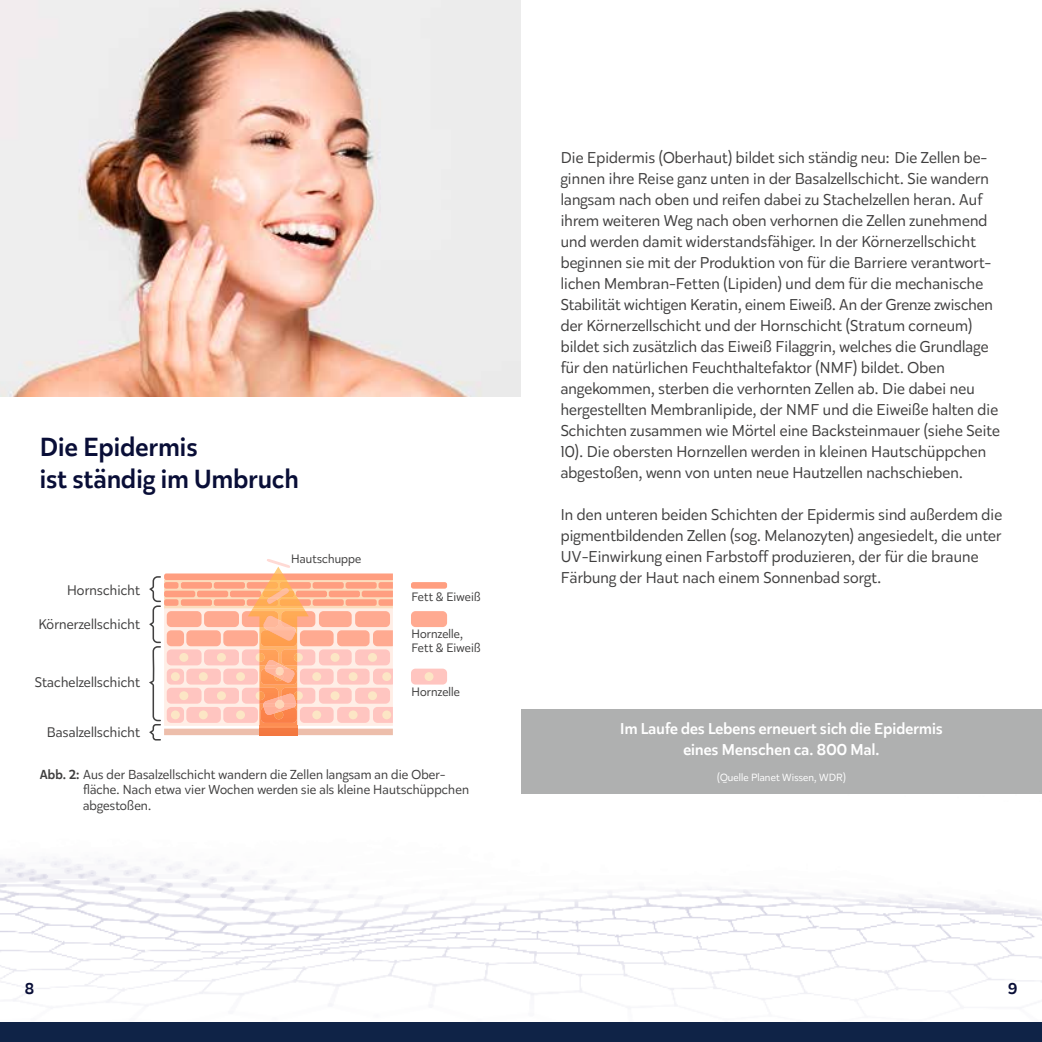
<style>
.page{position:relative;width:1042px;height:1042px;background:#fff}
.page>*{position:absolute;margin:0;border:0;box-sizing:border-box;transform-origin:0 0}
.t1{font:500 26.25px/31.5px "Karu";letter-spacing:.01em;color:#090e37}
.t2{font:15.75px/21px "Karu";letter-spacing:.01em;color:#403f3f}
.t3{font:500 15.75px/21px "Karu";letter-spacing:.01em;color:#fff;text-align:center}
.t4{font:500 15.75px "Karu";color:#090e37}
.t5{font:14px "Karu";letter-spacing:.01em;color:#403f3f}
.t6{font:13.12px/15.8px "Karu";letter-spacing:.01em;color:#403f3f}
.t7{font:12.25px/14px "Karu";letter-spacing:.01em;color:#403f3f}
.t8{font:10.5px "Karu";letter-spacing:.01em;color:#fff}
.s1{font-weight:500}
</style>
<div class="page">
<img style="left:0;top:859px;width:1042px;height:145px">
<img style="left:0;top:0;width:521px;height:397px">
<div style="left:411px;top:582px;width:36px;height:7px;background:#ff9e80;border-radius:2px"></div>
<div style="left:411px;top:611px;width:36px;height:16px;background:#ffaa91;border-radius:4px"></div>
<div style="left:411px;top:668px;width:36px;height:16px;background:#ffc5c0;border-radius:4px"></div>
<div style="left:424px;top:672px;width:9px;height:9px;background:#fce6c5;border-radius:50%"></div>
<svg style="left:149px;top:559px;width:244px;height:181px"></svg>
<div style="left:521px;top:709px;width:521px;height:85px;background:#afb0b0"></div>
<div style="left:0;top:1022px;width:1042px;height:20px;background:#0f2347"></div>
<h1 class="t1" style="left:40px;top:431px;width:260px">Die Epidermis<br>ist ständig im Umbruch</h1>
<p class="t5" style="left:67px;top:580px;width:75px">Hornschicht</p>
<p class="t5" style="left:38px;top:615px;width:103px">Körnerzellschicht</p>
<p class="t5" style="left:35px;top:672px;width:107px">Stachelzellschicht</p>
<p class="t5" style="left:47px;top:722px;width:95px">Basalzellschicht</p>
<p class="t7" style="left:291px;top:551px;width:72px">Hautschuppe</p>
<p class="t7" style="left:411px;top:589px;width:71px">Fett &amp; Eiweiß</p>
<p class="t7" style="left:411px;top:627px;width:71px">Hornzelle,<br>Fett &amp; Eiweiß</p>
<p class="t7" style="left:411px;top:685px;width:50px">Hornzelle</p>
<p class="t6" style="left:83px;top:766px;width:387px;text-indent:-43px"><span class="s1">Abb. 2:</span> Aus der Basalzellschicht wandern die Zellen langsam an die Ober&shy;fläche. Nach etwa vier Wochen werden sie als kleine Hautschüppchen abgestoßen.</p>
<p class="t2" style="left:561px;top:147px;width:441px">Die Epidermis (Oberhaut) bildet sich ständig neu: Die Zellen be&shy;ginnen ihre Reise ganz unten in der Basalzellschicht. Sie wandern langsam nach oben und reifen dabei zu Stachelzellen heran. Auf ihrem weiteren Weg nach oben verhornen die Zellen zunehmend und werden damit widerstandsfähiger. In der Körnerzellschicht beginnen sie mit der Produktion von für die Barriere verantwort&shy;lichen Membran-Fetten (Lipiden) und dem für die mechanische Stabilität wichtigen Keratin, einem Eiweiß. An der Grenze zwischen der Körnerzellschicht und der Hornschicht (Stratum corneum) bildet sich zusätzlich das Eiweiß Filaggrin, welches die Grundlage für den natürlichen Feuchthaltefaktor (NMF) bildet. Oben angekommen, sterben die verhornten Zellen ab. Die dabei neu hergestellten Membranlipide, der NMF und die Eiweiße halten die Schichten zusammen wie Mörtel eine Backsteinmauer (siehe Seite 10). Die obersten Hornzellen werden in kleinen Hautschüppchen abgestoßen, wenn von unten neue Hautzellen nachschieben.</p>
<p class="t2" style="left:561px;top:504px;width:443px">In den unteren beiden Schichten der Epidermis sind außerdem die pigmentbildenden Zellen (sog. Melanozyten) angesiedelt, die unter UV-Einwirkung einen Farbstoff produzieren, der für die braune Färbung der Haut nach einem Sonnenbad sorgt.</p>
<p class="t3" style="left:620px;top:718px;width:324px">Im Laufe des Lebens erneuert sich die Epidermis eines Menschen ca. 800 Mal.</p>
<p class="t8" style="left:717px;top:770px;width:130px">(Quelle Planet Wissen, WDR)</p>
<p class="t4" style="left:25px;top:978px;width:11px">8</p>
<p class="t4" style="left:1007px;top:978px;width:11px">9</p>
</div>
